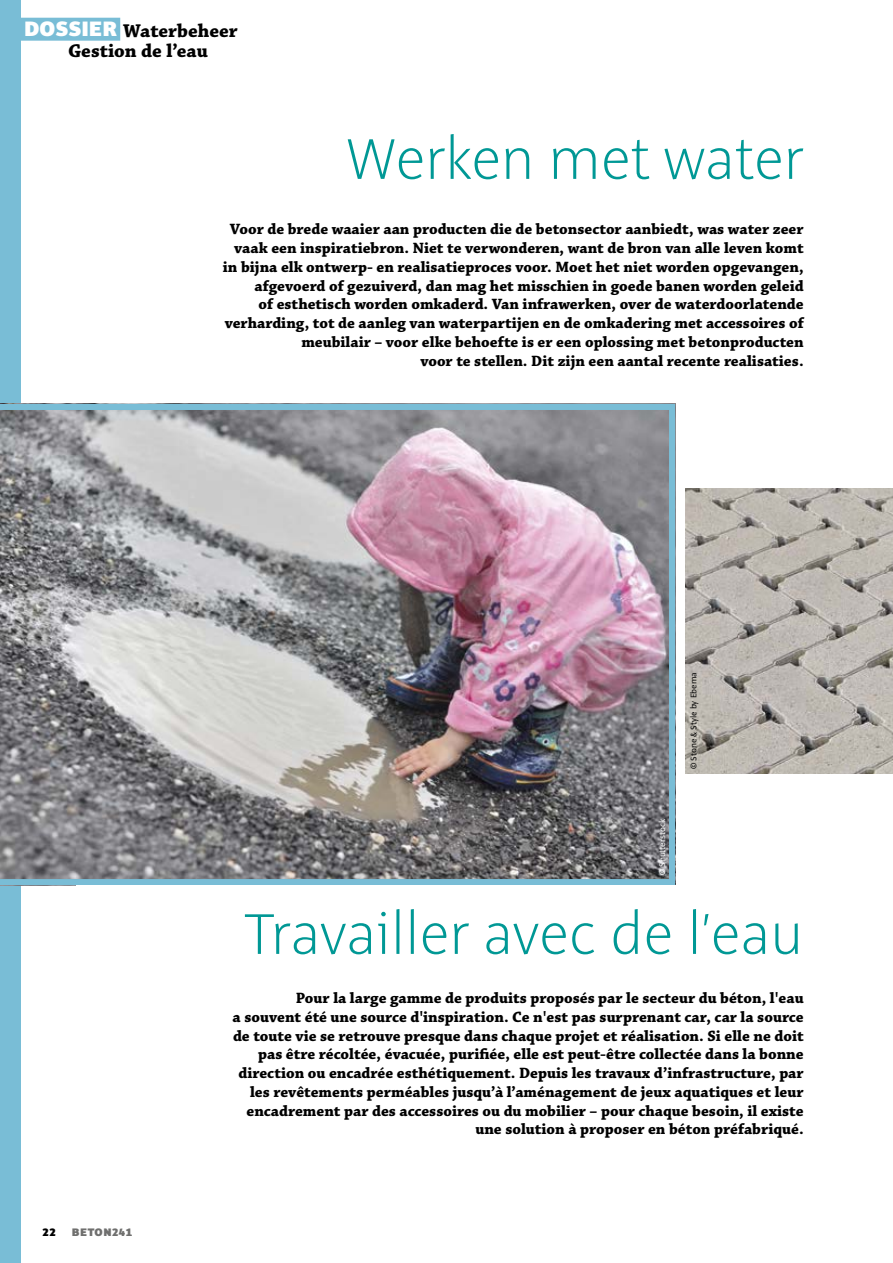
<style>
.page{position:relative;width:893px;height:1263px;background:#fff}
.page>*{position:absolute;margin:0;border:0;box-sizing:border-box;transform-origin:0 0}
.t1{font:200 63px "Alto Pro";letter-spacing:-.01em;color:#009895}
.t2{font:700 19.5px/19.8px "Chaparral Pro";color:#000}
.t3{font:700 15.75px/18.8px "Chaparral Pro";color:#000;text-align:right}
.t4{font:900 12px "Alto Pro";letter-spacing:.04em;color:#6f6f6e}
.t5{font:900 12px "Alto Pro";color:#000}
.t6{font:9px "Alto Pro";color:#000}
.t7{font:9px "Alto Pro";color:#fff}
.s1{font-family:"Alto Pro";font-weight:900;font-size:22.95px;color:#fff}
</style>
<div class="page">
<div style="left:20px;top:18px;width:100px;height:23px;background:#79bdd6"></div>
<div style="left:0;top:0;width:21px;height:1263px;background:#79bdd6"></div>
<img style="left:685px;top:488px;width:208px;height:285px">
<img style="left:0;top:404px;width:675px;height:481px">
<p class="t2" style="left:68px;top:22px;width:171px;text-indent:-44px"><span class="s1">DOSSIER</span> Waterbeheer<br>Gestion de l’eau</p>
<h1 class="t1" style="left:347px;top:120px;width:459px">Werken met water</h1>
<p class="t3" style="left:223px;top:221px;width:582px">Voor de brede waaier aan producten die de betonsector aanbiedt, was water zeer vaak een inspiratiebron. Niet te verwonderen, want de bron van alle leven komt in bijna elk ontwerp- en realisatieproces voor. Moet het niet worden opgevangen, afgevoerd of gezuiverd, dan mag het misschien in goede banen worden geleid<br>of esthetisch worden omkaderd. Van infrawerken, over de waterdoorlatende verharding, tot de aanleg van waterpartijen en de omkadering met accessoires of meubilair – voor elke behoefte is er een oplossing met betonproducten<br>voor te stellen. Dit zijn een aantal recente realisaties.</p>
<p class="t7" style="left:656px;top:875px;width:58px;rotate:-90deg">© Shutterstock</p>
<p class="t6" style="left:688px;top:769px;width:99px;rotate:-90deg">© Stone &amp; Style by Ebema</p>
<p class="t5" style="left:43px;top:1224px;width:15px">22</p>
<p class="t4" style="left:72px;top:1224px;width:62px">BETON241</p>
<h1 class="t1" style="left:244px;top:895px;width:561px">Travailler avec de l’eau</h1>
<p class="t3" style="left:233px;top:989px;width:573px">Pour la large gamme de produits proposés par le secteur du béton, l'eau<br>a souvent été une source d'inspiration. Ce n'est pas surprenant car, car la source de toute vie se retrouve presque dans chaque projet et réalisation. Si elle ne doit pas être récoltée, évacuée, purifiée, elle est peut-être collectée dans la bonne direction ou encadrée esthétiquement. Depuis les travaux d’infrastructure, par les revêtements perméables jusqu’à l’aménagement de jeux aquatiques et leur encadrement par des accessoires ou du mobilier – pour chaque besoin, il existe une solution à proposer en béton préfabriqué.</p>
</div>
